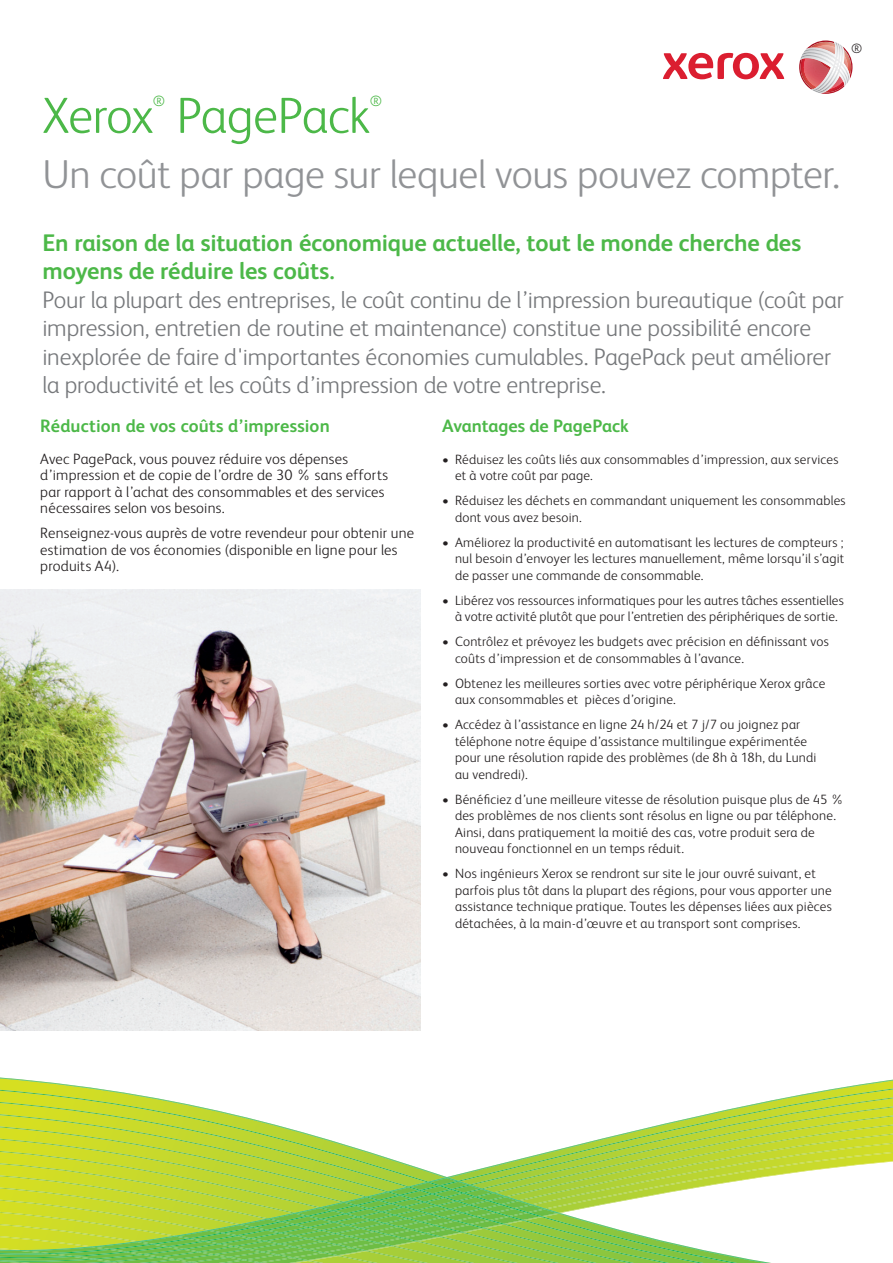
<style>
.page{position:relative;width:893px;height:1263px;background:#fff}
.page>*{position:absolute;margin:0;border:0;box-sizing:border-box;transform-origin:0 0}
.t1{font:300 51px "Xerox Sans";color:#4cb848}
.t2{font:300 40.5px "Xerox Sans";color:#919396}
.t3{font:300 24px/28.5px "Xerox Sans";color:#76787b}
.t4{font:700 24px/28.5px "Xerox Sans";color:#4cb848}
.t5{font:700 18px "Xerox Sans";color:#4cb848}
.t6{font:300 15px/16.5px "Xerox Sans";letter-spacing:.015em;color:#231f20}
.t7{font:300 14.85px "Xerox Sans";color:#4cb848}
.t8{font:300 13.5px/16.5px "Xerox Sans";letter-spacing:.02em;color:#231f20}
</style>
<div class="page">
<img style="left:0;top:590px;width:421px;height:440px">
<svg style="left:663px;top:53px;width:121px;height:26px"></svg>
<svg style="left:799px;top:41px;width:53px;height:53px"></svg>
<img style="left:812px;top:42px;width:28px;height:50px">
<svg style="left:0;top:1077px;width:63px;height:7px"></svg>
<svg style="left:0;top:1084px;width:892px;height:179px"></svg>
<img style="left:0;top:1258px;width:32px;height:5px">
<img style="left:0;top:1258px;width:17px;height:4px">
<p class="t7" style="left:153px;top:96px;width:14px">®</p>
<p class="t7" style="left:369px;top:96px;width:14px">®</p>
<h1 class="t1" style="left:42px;top:98px;width:329px">Xerox PagePack</h1>
<p class="t8" style="left:851px;top:41px;width:13px">®</p>
<h2 class="t2" style="left:42px;top:161px;width:799px">Un coût par page sur lequel vous pouvez compter.</h2>
<h3 class="t4" style="left:42px;top:231px;width:760px">En raison de la situation économique actuelle, tout le monde cherche des moyens de réduire les coûts.</h3>
<p class="t3" style="left:42px;top:288px;width:803px">Pour la plupart des entreprises, le coût continu de l’impression bureautique (coût par impression, entretien de routine et maintenance) constitue une possibilité encore inexplorée de faire d'importantes économies cumulables. PagePack peut améliorer la productivité et les coûts d’impression de votre entreprise.</p>
<h3 class="t5" style="left:442px;top:420px;width:188px">Avantages de PagePack</h3>
<p class="t8" style="left:455px;top:452px;width:385px;text-indent:-13px">• Réduisez les coûts liés aux consommables d’impression, aux services et à votre coût par page.</p>
<p class="t8" style="left:455px;top:494px;width:392px;text-indent:-13px">• Réduisez les déchets en commandant uniquement les consommables dont vous avez besoin.</p>
<p class="t8" style="left:455px;top:535px;width:391px;text-align:justify;text-indent:-13px">• Améliorez la productivité en automatisant les lectures de compteurs ; nul besoin d’envoyer les lectures manuellement, même lorsqu’il s’agit de passer une commande de consommable.</p>
<p class="t8" style="left:442px;top:593px;width:403px;text-align:center">• Libérez vos ressources informatiques pour les autres tâches essentielles à votre activité plutôt que pour l’entretien des périphériques de sortie.</p>
<p class="t8" style="left:455px;top:635px;width:375px;text-indent:-13px">• Contrôlez et prévoyez les budgets avec précision en définissant vos coûts d’impression et de consommables à l’avance.</p>
<p class="t8" style="left:455px;top:676px;width:372px;text-indent:-13px">• Obtenez les meilleures sorties avec votre périphérique Xerox grâce aux consommables et pièces d’origine.</p>
<p class="t8" style="left:455px;top:718px;width:363px;text-indent:-13px">• Accédez à l’assistance en ligne 24 h/24 et 7 j/7 ou joignez par téléphone notre équipe d’assistance multilingue expérimentée pour une résolution rapide des problèmes (de 8h à 18h, du Lundi au vendredi).</p>
<p class="t8" style="left:455px;top:792px;width:390px;text-indent:-13px">• Bénéficiez d’une meilleure vitesse de résolution puisque plus de 45 % des problèmes de nos clients sont résolus en ligne ou par téléphone.<br>Ainsi, dans pratiquement la moitié des cas, votre produit sera de nouveau fonctionnel en un temps réduit.</p>
<p class="t8" style="left:455px;top:867px;width:378px;text-indent:-13px">• Nos ingénieurs Xerox se rendront sur site le jour ouvré suivant, et parfois plus tôt dans la plupart des régions, pour vous apporter une assistance technique pratique. Toutes les dépenses liées aux pièces détachées, à la main-d’œuvre et au transport sont comprises.</p>
<h3 class="t5" style="left:40px;top:420px;width:291px">Réduction de vos coûts d’impression</h3>
<p class="t6" style="left:40px;top:452px;width:349px">Avec PagePack, vous pouvez réduire vos dépenses d’impression et de copie de l’ordre de 30 % sans efforts par rapport à l’achat des consommables et des services nécessaires selon vos besoins.</p>
<p class="t6" style="left:40px;top:526px;width:375px">Renseignez-vous auprès de votre revendeur pour obtenir une estimation de vos économies (disponible en ligne pour les produits A4).</p>
</div>
